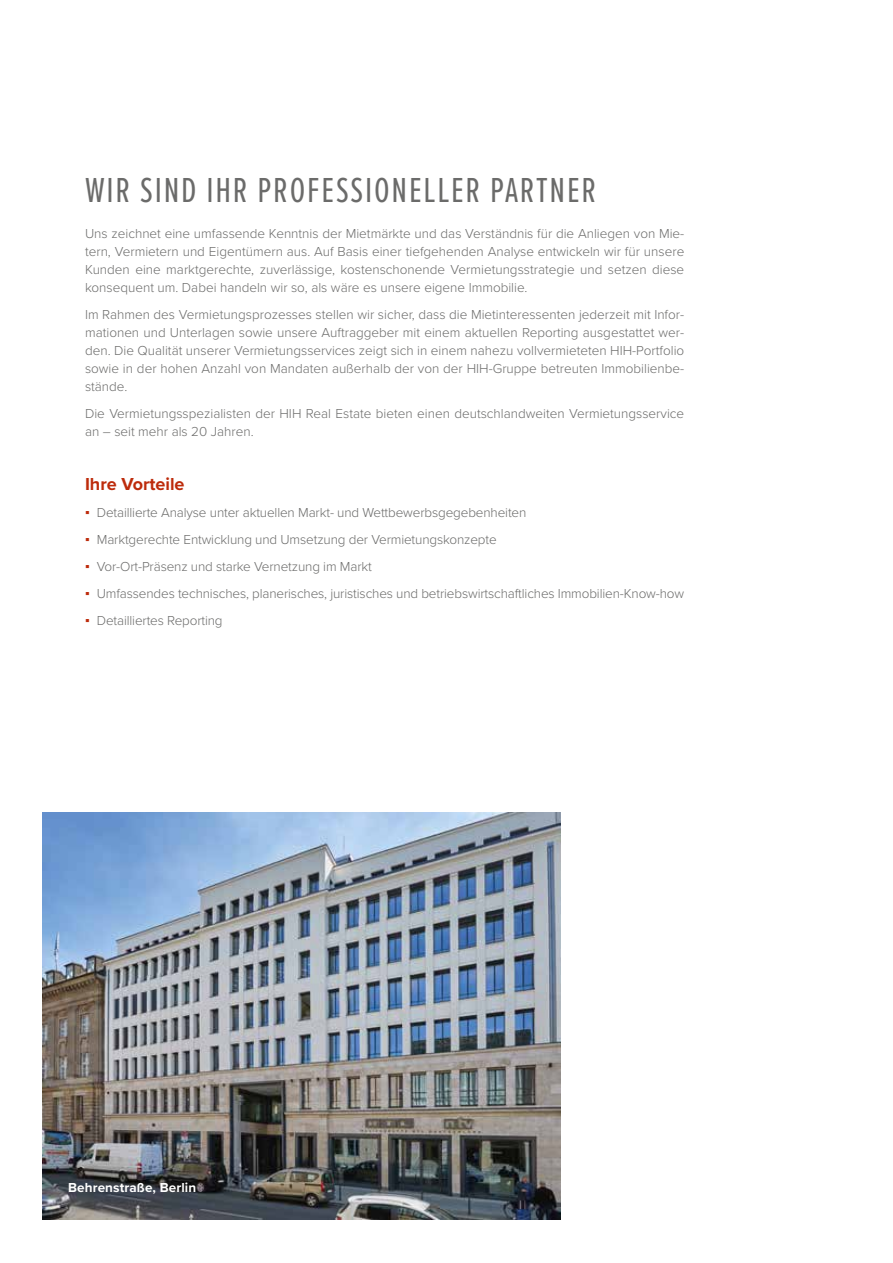
<style>
.page{position:relative;width:893px;height:1263px;background:#fff}
.page>*{position:absolute;margin:0;border:0;box-sizing:border-box;transform-origin:0 0}
.t1{font:36px "Proxima Nova Ex Cn";letter-spacing:.05em;color:#6b6b6a}
.t2{font:700 18px "Proxima Nova";color:#bd2b0b}
.t3{font:300 13.5px/18px "Proxima Nova";letter-spacing:-.01em;color:#6b6b6a;text-align:justify}
.t4{font:700 13.5px "Proxima Nova";letter-spacing:.01em;color:#fff}
.s1{font-family:"Arial";font-weight:400;color:#bd2b0b}
</style>
<div class="page">
<img style="left:43px;top:812px;width:518px;height:407px">
<h1 class="t1" style="left:85px;top:164px;width:513px">WIR SIND IHR PROFESSIONELLER PARTNER</h1>
<p class="t3" style="left:85px;top:224px;width:601px">Uns zeichnet eine umfassende Kenntnis der Mietmärkte und das Verständnis für die Anliegen von Mie&shy;tern, Vermietern und Eigentümern aus. Auf Basis einer tiefgehenden Analyse entwickeln wir für unsere Kunden eine marktgerechte, zuverlässige, kostenschonende Vermietungsstrategie und setzen diese konsequent um. Dabei handeln wir so, als wäre es unsere eigene Immobilie.</p>
<p class="t3" style="left:85px;top:305px;width:601px">Im Rahmen des Vermietungsprozesses stellen wir sicher, dass die Mietinteressenten jederzeit mit Infor&shy;mationen und Unterlagen sowie unsere Auftraggeber mit einem aktuellen Reporting ausgestattet wer&shy;den. Die Qualität unserer Vermietungsservices zeigt sich in einem nahezu vollvermieteten HIH-Portfolio sowie in der hohen Anzahl von Mandaten außerhalb der von der HIH-Gruppe betreuten Immobilienbe&shy;stände.</p>
<p class="t3" style="left:85px;top:404px;width:601px">Die Vermietungsspezialisten der HIH Real Estate bieten einen deutschlandweiten Vermietungsservice an – seit mehr als 20 Jahren.</p>
<h2 class="t2" style="left:85px;top:471px;width:101px">Ihre Vorteile</h2>
<p class="t3" style="left:85px;top:503px;width:443px"><span class="s1">▪</span> Detaillierte Analyse unter aktuellen Markt- und Wettbewerbsgegebenheiten</p>
<p class="t3" style="left:85px;top:530px;width:413px"><span class="s1">▪</span> Marktgerechte Entwicklung und Umsetzung der Vermietungskonzepte</p>
<p class="t3" style="left:85px;top:557px;width:288px"><span class="s1">▪</span> Vor-Ort-Präsenz und starke Vernetzung im Markt</p>
<p class="t3" style="left:85px;top:584px;width:601px"><span class="s1">▪</span> Umfassendes technisches, planerisches, juristisches und betriebswirtschaftliches Immobilien-Know-how</p>
<p class="t3" style="left:85px;top:611px;width:139px"><span class="s1">▪</span> Detailliertes Reporting</p>
<p class="t4" style="left:68px;top:1177px;width:130px">Behrenstraße, Berlin</p>
</div>
